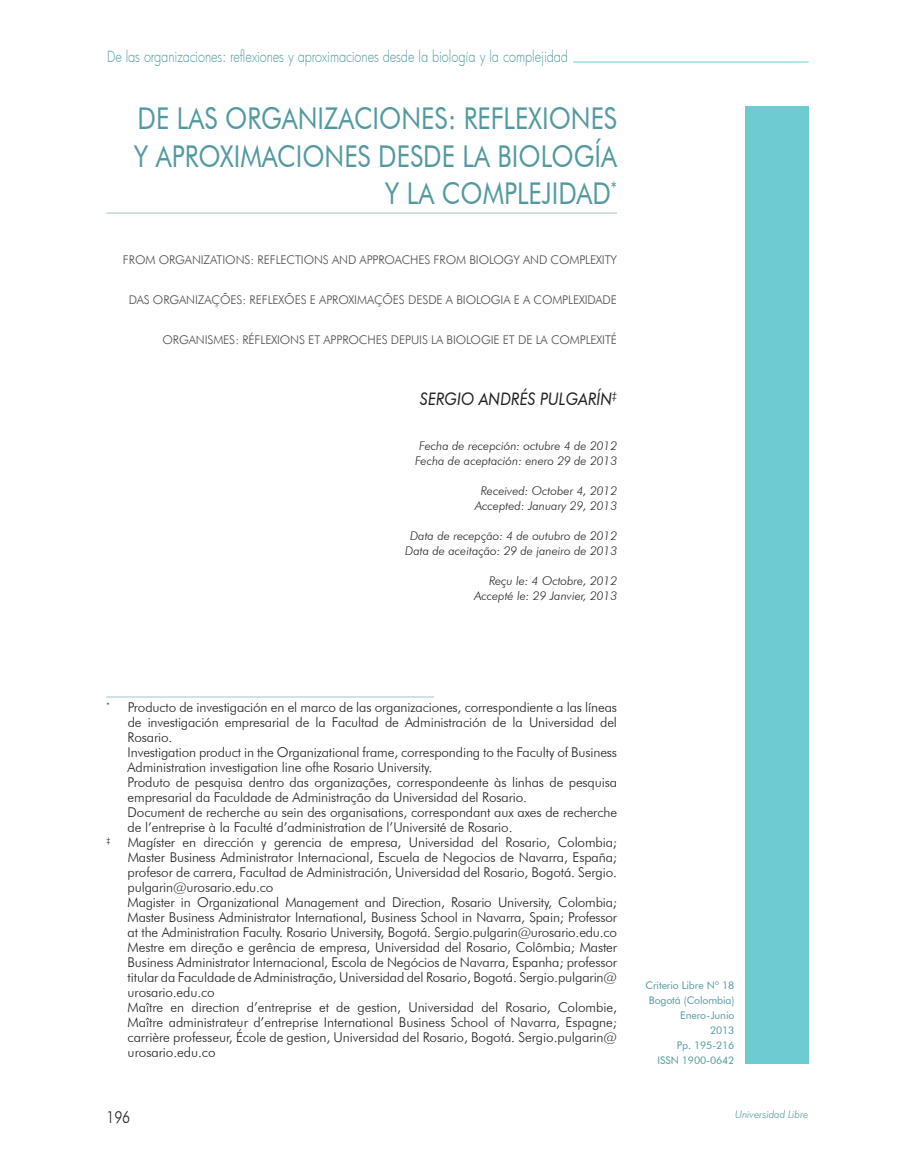
<style>
.page{position:relative;width:915px;height:1170px;background:#fff}
.page>*{position:absolute;margin:0;border:0;box-sizing:border-box;transform-origin:0 0}
.t1{font:30px/37.5px "Futura BT";color:#5299a0;text-align:right;scale:.85 1}
.t2{font:italic 17.25px "Futura BT";color:#231f20;scale:.9 1}
.t3{font:300 16.5px "Futura BT";color:#231f20;scale:.85 1}
.t4{font:300 15px "Futura";letter-spacing:-.005em;color:#5299a0;scale:.85 1}
.t5{font:300 13.5px/15px "Futura BT";letter-spacing:-.01em;color:#231f20}
.t6{font:italic 300 12px/15px "Futura BT";color:#231f20;text-align:center}
.t7{font:300 12px "Futura BT";letter-spacing:-.01em;color:#4b4c4d}
.t8{font:10.5px/15px "Futura BT";letter-spacing:-.01em;color:#5299a0;text-align:right}
.t9{font:italic 300 10.5px "Futura BT";letter-spacing:-.01em;color:#5299a0}
.t10{font:300 7.8px "Futura BT";color:#231f20}
</style>
<div class="page">
<div style="left:744px;top:106px;width:64px;height:957px;background:#6fcbd2"></div>
<hr style="left:573px;top:62px;width:235px;height:1px;background:#6fcbd2">
<hr style="left:106px;top:213px;width:511px;height:1px;background:#a1c6ca">
<hr style="left:106px;top:696px;width:328px;height:1px;background:#a1c6ca">
<p class="t4" style="left:107px;top:46px;width:543px">De las organizaciones: reflexiones y aproximaciones desde la biología y la complejidad</p>
<h1 class="t1" style="left:134px;top:99px;width:570px">DE LAS ORGANIZACIONES: REFLEXIONES<br>Y APROXIMACIONES DESDE LA BIOLOGÍA<br>Y LA COMPLEJIDAD<sup>*</sup></h1>
<p class="t7" style="left:123px;top:253px;width:495px">From organizations: reFlections and approaches From Biology and complexity</p>
<p class="t7" style="left:129px;top:293px;width:489px">das organizações: reFlexões e aproximações desde a Biologia e a complexidade</p>
<p class="t7" style="left:162px;top:333px;width:456px">organismes: réFlexions et approches depuis la Biologie et de la complexité</p>
<p class="t2" style="left:420px;top:388px;width:220px">SERGIO ANDRÉS PULGARÍN<sup>‡</sup></p>
<p class="t6" style="left:415px;top:437px;width:203px">Fecha de recepción: octubre 4 de 2012<br>Fecha de aceptación: enero 29 de 2013</p>
<p class="t6" style="left:475px;top:482px;width:143px">Received: October 4, 2012<br>Accepted: January 29, 2013</p>
<p class="t6" style="left:405px;top:527px;width:213px">Data de recepção: 4 de outubro de 2012<br>Data de aceitação: 29 de janeiro de 2013</p>
<p class="t6" style="left:474px;top:572px;width:144px;text-align:right">Reçu le: 4 Octobre, 2012<br>Accepté le: 29 Janvier, 2013</p>
<p class="t5" style="left:128px;top:699px;width:491px;text-indent:-21px"><sup>*</sup> producto de investigación en el marco de las organizaciones, correspondiente a las líneas de investigación empresarial de la Facultad de administración de la universidad del rosario.<br>investigation product in the organizational frame, corresponding to the Faculty of Business administration investigation line ofhe rosario university.<br>produto de pesquisa dentro das organizações, correspondeente às linhas de pesquisa empresarial da Faculdade de administração da universidad del rosario.<br>document de recherche au sein des organisations, correspondant aux axes de recherche de l’entreprise à la Faculté d’administration de l’université de rosario.</p>
<p class="t10" style="left:106px;top:835px;width:5px">‡</p>
<p class="t5" style="left:128px;top:834px;width:491px">magíster en dirección y gerencia de empresa, universidad del rosario, colombia; master Business administrator internacional, escuela de negocios de navarra, españa; profesor de carrera, Facultad de administración, universidad del rosario, Bogotá. sergio. pulgarin@urosario.edu.co<br>magister in organizational management and direction, rosario university, colombia; master Business administrator international, Business school in navarra, spain; professor at the administration Faculty. rosario university, Bogotá. sergio.pulgarin@urosario.edu.co mestre em direção e gerência de empresa, universidad del rosario, colômbia; master Business administrator internacional, escola de negócios de navarra, espanha; professor titular da Faculdade de administração, universidad del rosario, Bogotá. sergio.pulgarin@ urosario.edu.co<br>maître en direction d’entreprise et de gestion, universidad del rosario, colombie, maître administrateur d’entreprise international Business school of navarra, espagne; carrière professeur, école de gestion, universidad del rosario, Bogotá. sergio.pulgarin@ urosario.edu.co</p>
<p class="t8" style="left:645px;top:977px;width:90px">Criterio Libre Nº 18<br>Bogotá (Colombia)<br>Enero-Junio<br>2013<br>Pp. 195-216<br>ISSN 1900-0642</p>
<p class="t3" style="left:106px;top:1106px;width:30px">196</p>
<p class="t9" style="left:734px;top:1108px;width:75px">Universidad Libre</p>
</div>
